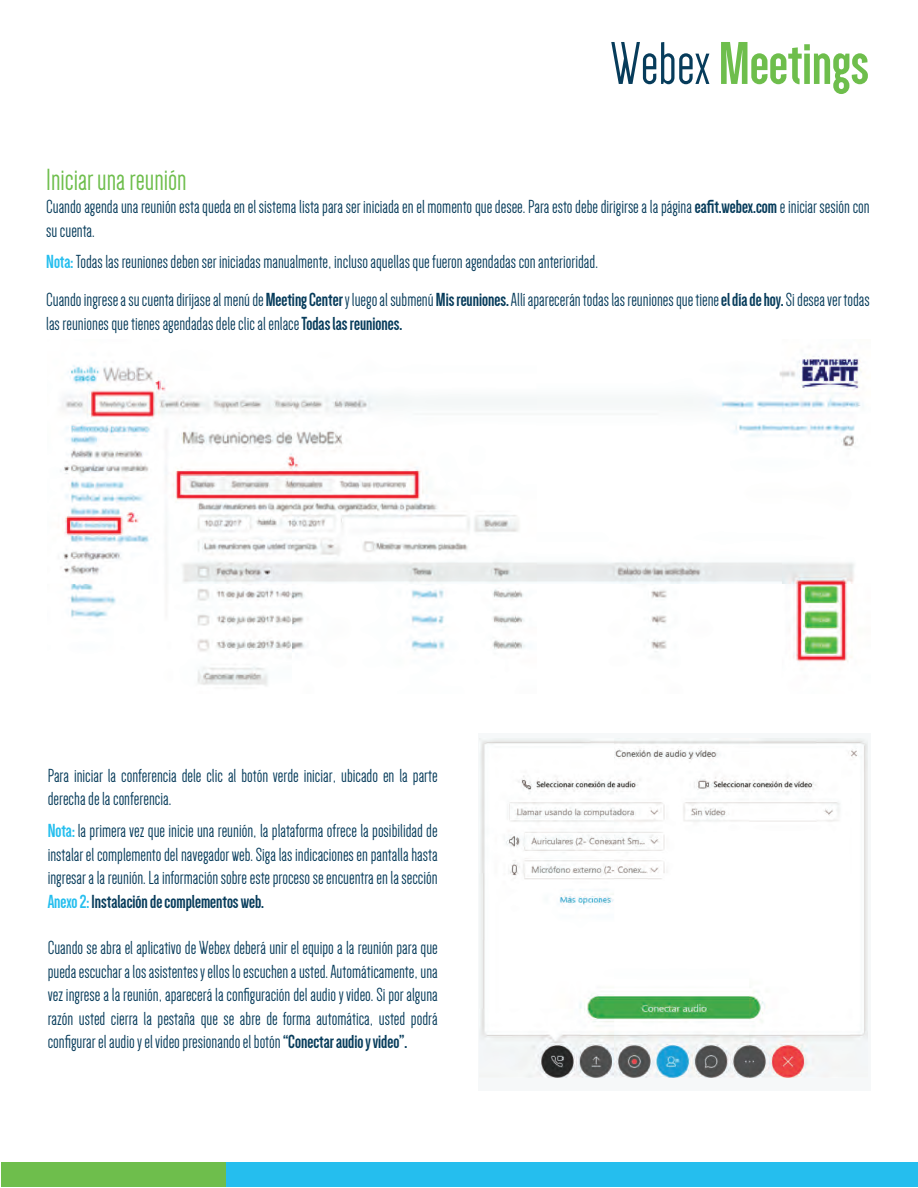
<style>
.page{position:relative;width:918px;height:1188px;background:#fff}
.page>*{position:absolute;margin:0;border:0;box-sizing:border-box;transform-origin:0 0}
.t1{font:700 62.1px "Dense";color:#6ebe4c}
.t2{font:31.5px "Dense";color:#6ebe4c}
.t3{font:19.5px/23.4px "Dense";color:#073c5b}
.s1{font-weight:400;color:#073c5b}
.s2{font-weight:700}
.s3{font-weight:700;color:#25beee}
</style>
<div class="page">
<img style="left:60px;top:354px;width:803px;height:332px">
<div style="left:478px;top:733px;width:393px;height:358px;background:#f6f8f9"></div>
<img style="left:481px;top:740px;width:386px;height:337px">
<div style="left:2px;top:1162px;width:224px;height:25px;background:#6ebe4c"></div>
<div style="left:226px;top:1162px;width:692px;height:25px;background:#25beee"></div>
<h1 class="t1" style="left:611px;top:33px;width:260px"><span class="s1">Webex</span> Meetings</h1>
<h2 class="t2" style="left:46px;top:164px;width:142px">Iniciar una reunión</h2>
<p class="t3" style="left:46px;top:195px;width:825px">Cuando agenda una reunión esta queda en el sistema lista para ser iniciada en el momento que desee. Para esto debe dirigirse a la página <span class="s2">eafit.webex.com</span> e iniciar sesión con su cuenta.</p>
<p class="t3" style="left:46px;top:243px;width:825px;line-height:37.8px"><span class="s3">Nota:</span>Todas las reuniones deben ser iniciadas manualmente, incluso aquellas que fueron agendadas con anterioridad.<br>Cuando ingrese a su cuenta diríjase al menú de <span class="s2">Meeting Center</span> y luego al submenú <span class="s2">Mis reuniones.</span> Allí aparecerán todas las reuniones que tiene <span class="s2">el día de hoy.</span> Si desea ver todas</p>
<p class="t3" style="left:46px;top:312px;width:358px">las reuniones que tienes agendadas dele clic al enlace <span class="s2">Todas las reuniones.</span></p>
<p class="t3" style="left:48px;top:764px;width:392px">Para iniciar la conferencia dele clic al botón verde iniciar, ubicado en la parte derecha de la conferencia.</p>
<p class="t3" style="left:48px;top:819px;width:391px;text-align:justify"><span class="s3">Nota:</span> la primera vez que inicie una reunión, la plataforma ofrece la posibilidad de instalar el complemento del navegador web. Siga las indicaciones en pantalla hasta ingresar a la reunión. La información sobre este proceso se encuentra en la sección <span class="s3">Anexo 2:</span> <span class="s2">Instalación de complementos web.</span></p>
<p class="t3" style="left:48px;top:936px;width:392px;text-align:justify">Cuando se abra el aplicativo de Webex deberá unir el equipo a la reunión para que pueda escuchar a los asistentes y ellos lo escuchen a usted. Automáticamente, una vez ingrese a la reunión, aparecerá la configuración del audio y video. Si por alguna razón usted cierra la pestaña que se abre de forma automática, usted podrá configurar el audio y el video presionando el botón <span class="s2">“Conectar audio y video”.</span></p>
</div>
